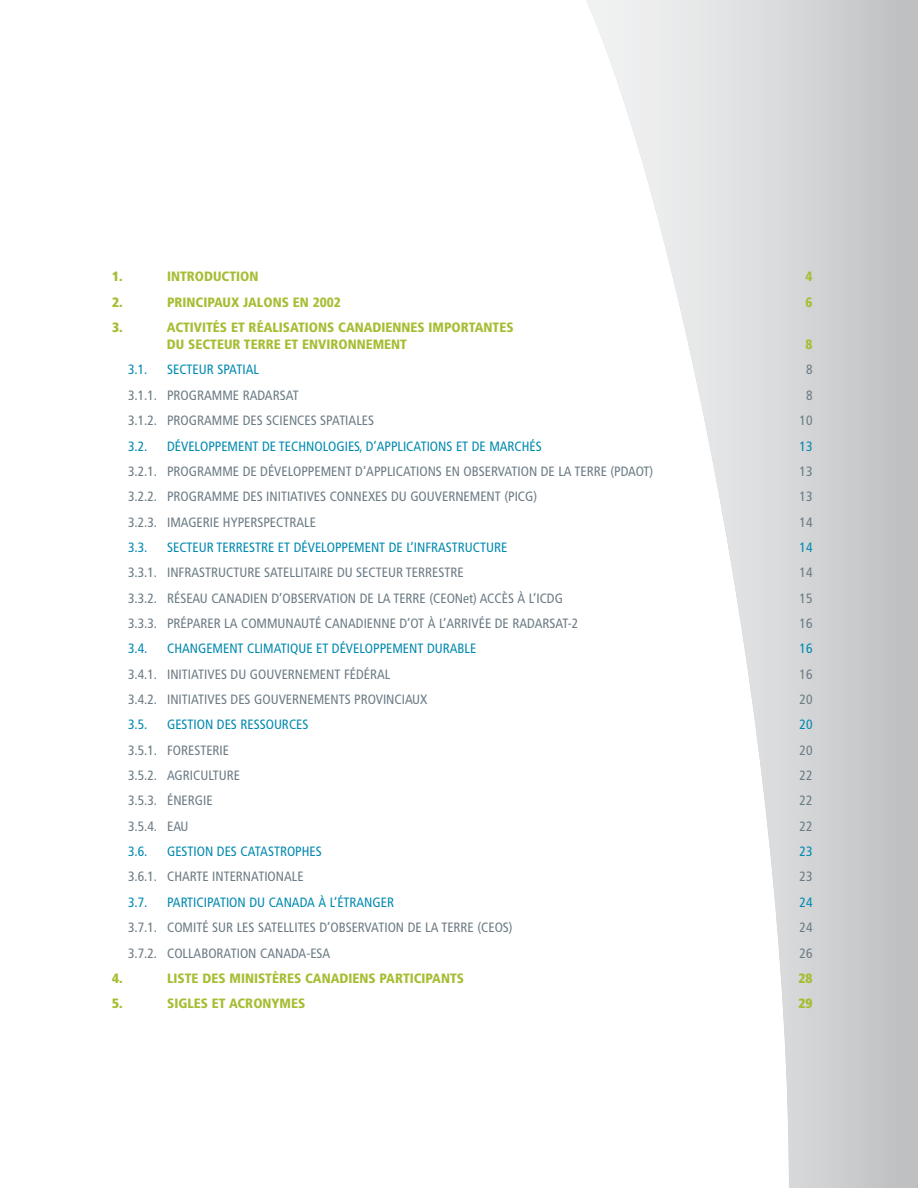
<style>
.page{position:relative;width:918px;height:1188px;background:#fff}
.page>*{position:absolute;margin:0;border:0;box-sizing:border-box;transform-origin:0 0}
.t1{font:condensed 13.5px "Frutiger";color:#6b7b84}
.t2{font:condensed 13.5px "Frutiger";color:#0089af}
.t3{font:900 condensed 13.5px/17.2px "Frutiger";color:#a6bd33}
.t4{font:900 condensed 13.5px "Frutiger";color:#a6bd33}
</style>
<div class="page">
<svg style="left:586px;top:0;width:332px;height:1188px"></svg>
<p class="t4" style="left:112px;top:271px;width:12px">1.</p>
<p class="t3" style="left:167px;top:269px;width:93px">INTRODUCTION</p>
<p class="t3" style="left:805px;top:269px;width:9px">4</p>
<p class="t4" style="left:112px;top:296px;width:12px">2.</p>
<p class="t3" style="left:167px;top:294px;width:175px">PRINCIPAUX JALONS EN 2002</p>
<p class="t3" style="left:805px;top:294px;width:9px">6</p>
<p class="t4" style="left:112px;top:322px;width:12px">3.</p>
<p class="t3" style="left:167px;top:320px;width:348px">ACTIVITÉS ET RÉALISATIONS CANADIENNES IMPORTANTES<br>DU SECTEUR TERRE ET ENVIRONNEMENT</p>
<p class="t3" style="left:806px;top:337px;width:9px">8</p>
<p class="t2" style="left:128px;top:364px;width:21px">3.1.</p>
<p class="t2" style="left:167px;top:364px;width:93px">SECTEUR SPATIAL</p>
<p class="t1" style="left:806px;top:364px;width:8px">8</p>
<p class="t1" style="left:128px;top:390px;width:172px">3.1.1. PROGRAMME RADARSAT</p>
<p class="t1" style="left:806px;top:390px;width:8px">8</p>
<p class="t1" style="left:128px;top:415px;width:248px">3.1.2. PROGRAMME DES SCIENCES SPATIALES</p>
<p class="t1" style="left:800px;top:415px;width:14px">10</p>
<p class="t2" style="left:128px;top:440px;width:21px">3.2.</p>
<p class="t2" style="left:167px;top:440px;width:376px">DÉVELOPPEMENT DE TECHNOLOGIES, D’APPLICATIONS ET DE MARCHÉS</p>
<p class="t2" style="left:800px;top:440px;width:14px">13</p>
<p class="t1" style="left:128px;top:466px;width:527px">3.2.1. PROGRAMME DE DÉVELOPPEMENT D’APPLICATIONS EN OBSERVATION DE LA TERRE (PDAOT)</p>
<p class="t1" style="left:800px;top:466px;width:14px">13</p>
<p class="t1" style="left:128px;top:491px;width:411px">3.2.2. PROGRAMME DES INITIATIVES CONNEXES DU GOUVERNEMENT (PICG)</p>
<p class="t1" style="left:800px;top:491px;width:14px">13</p>
<p class="t1" style="left:128px;top:516px;width:189px">3.2.3. IMAGERIE HYPERSPECTRALE</p>
<p class="t1" style="left:800px;top:516px;width:14px">14</p>
<p class="t2" style="left:128px;top:542px;width:21px">3.3.</p>
<p class="t2" style="left:167px;top:542px;width:342px">SECTEUR TERRESTRE ET DÉVELOPPEMENT DE L’INFRASTRUCTURE</p>
<p class="t2" style="left:800px;top:542px;width:14px">14</p>
<p class="t1" style="left:128px;top:567px;width:337px">3.3.1. INFRASTRUCTURE SATELLITAIRE DU SECTEUR TERRESTRE</p>
<p class="t1" style="left:800px;top:567px;width:14px">14</p>
<p class="t1" style="left:128px;top:592px;width:436px">3.3.2. RÉSEAU CANADIEN D’OBSERVATION DE LA TERRE (CEONet) ACCÈS À L’ICDG</p>
<p class="t1" style="left:800px;top:592px;width:14px">15</p>
<p class="t1" style="left:128px;top:618px;width:452px">3.3.3. PRÉPARER LA COMMUNAUTÉ CANADIENNE D’OT À L’ARRIVÉE DE RADARSAT-2</p>
<p class="t1" style="left:800px;top:618px;width:14px">16</p>
<p class="t2" style="left:128px;top:643px;width:21px">3.4.</p>
<p class="t2" style="left:167px;top:643px;width:311px">CHANGEMENT CLIMATIQUE ET DÉVELOPPEMENT DURABLE</p>
<p class="t2" style="left:800px;top:643px;width:14px">16</p>
<p class="t1" style="left:128px;top:669px;width:264px">3.4.1. INITIATIVES DU GOUVERNEMENT FÉDÉRAL</p>
<p class="t1" style="left:800px;top:669px;width:14px">16</p>
<p class="t1" style="left:128px;top:694px;width:301px">3.4.2. INITIATIVES DES GOUVERNEMENTS PROVINCIAUX</p>
<p class="t1" style="left:800px;top:694px;width:14px">20</p>
<p class="t2" style="left:128px;top:719px;width:21px">3.5.</p>
<p class="t2" style="left:167px;top:719px;width:143px">GESTION DES RESSOURCES</p>
<p class="t2" style="left:800px;top:719px;width:14px">20</p>
<p class="t1" style="left:128px;top:745px;width:103px">3.5.1. FORESTERIE</p>
<p class="t1" style="left:800px;top:745px;width:14px">20</p>
<p class="t1" style="left:128px;top:770px;width:114px">3.5.2. AGRICULTURE</p>
<p class="t1" style="left:800px;top:770px;width:14px">22</p>
<p class="t1" style="left:128px;top:795px;width:86px">3.5.3. ÉNERGIE</p>
<p class="t1" style="left:800px;top:795px;width:14px">22</p>
<p class="t1" style="left:128px;top:821px;width:62px">3.5.4. EAU</p>
<p class="t1" style="left:800px;top:821px;width:14px">22</p>
<p class="t2" style="left:128px;top:846px;width:21px">3.6.</p>
<p class="t2" style="left:167px;top:846px;width:156px">GESTION DES CATASTROPHES</p>
<p class="t2" style="left:800px;top:846px;width:14px">23</p>
<p class="t1" style="left:128px;top:871px;width:177px">3.6.1. CHARTE INTERNATIONALE</p>
<p class="t1" style="left:800px;top:871px;width:14px">23</p>
<p class="t2" style="left:128px;top:897px;width:21px">3.7.</p>
<p class="t2" style="left:167px;top:897px;width:228px">PARTICIPATION DU CANADA À L’ÉTRANGER</p>
<p class="t2" style="left:800px;top:897px;width:14px">24</p>
<p class="t1" style="left:128px;top:922px;width:386px">3.7.1. COMITÉ SUR LES SATELLITES D’OBSERVATION DE LA TERRE (CEOS)</p>
<p class="t1" style="left:800px;top:922px;width:14px">24</p>
<p class="t1" style="left:128px;top:947px;width:204px">3.7.2. COLLABORATION CANADA-ESA</p>
<p class="t1" style="left:800px;top:947px;width:14px">26</p>
<p class="t4" style="left:112px;top:973px;width:12px">4.</p>
<p class="t3" style="left:167px;top:971px;width:298px">LISTE DES MINISTÈRES CANADIENS PARTICIPANTS</p>
<p class="t4" style="left:798px;top:973px;width:16px">28</p>
<p class="t4" style="left:112px;top:998px;width:12px">5.</p>
<p class="t3" style="left:167px;top:996px;width:140px">SIGLES ET ACRONYMES</p>
<p class="t4" style="left:798px;top:998px;width:16px">29</p>
</div>
